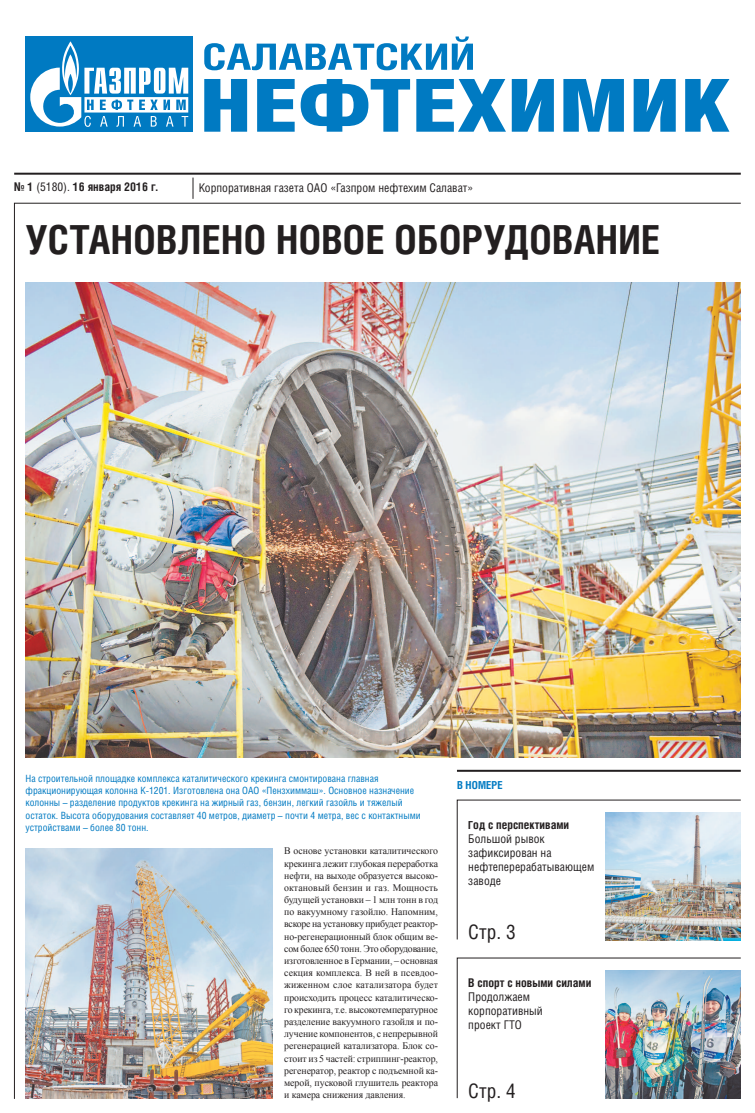
<style>
.page{position:relative;width:755px;height:1113px;background:#fff}
.page>*{position:absolute;margin:0;border:0;box-sizing:border-box;transform-origin:0 0}
.t1{font:700 40px "Helios Cond";letter-spacing:.01em;color:#231f20}
.t2{font:20px "Helios Cond";color:#231f20}
.t3{font:12px/14px "Helios Cond";color:#231f20}
.t4{font:700 12px "Helios Cond";color:#231f20}
.t5{font:700 11px "Helios Cond";color:#007ac2}
.t6{font:10px/12.2px "Times New Roman";letter-spacing:-.005em;color:#231f20;text-align:justify}
.t7{font:10px/12.2px "Helios Cond";color:#007ac2}
.s1{font-weight:400}
.s2{font-weight:700;font-size:11px}
.s3{font-weight:700}
</style>
<div class="page">
<hr style="left:14px;top:173px;width:726px;height:2px;background:#231f20">
<svg style="left:193px;top:178px;width:1px;height:21px"></svg>
<svg style="left:204px;top:37px;width:268px;height:33px"></svg>
<svg style="left:204px;top:79px;width:525px;height:53px"></svg>
<div style="left:26px;top:37px;width:167px;height:95px;background:#007ac2"></div>
<svg style="left:30px;top:41px;width:158px;height:86px"></svg>
<img style="left:14px;top:203px;width:726px;height:896px">
<svg style="left:456px;top:957px;width:284px;height:141px"></svg>
<img style="left:605px;top:812px;width:135px;height:128px">
<img style="left:605px;top:970px;width:135px;height:128px">
<img style="left:26px;top:848px;width:246px;height:250px">
<hr style="left:456px;top:770px;width:284px;height:2px;background:#231f20">
<p class="t4" style="left:14px;top:179px;width:145px">№ 1 <span class="s1">(5180).</span> 16 января 2016 г.</p>
<p class="t3" style="left:198px;top:180px;width:276px">Корпоративная газета ОАО «Газпром нефтехим Салават»</p>
<h1 class="t1" style="left:26px;top:213px;width:635px">Установлено новое оборудование</h1>
<p class="t7" style="left:26px;top:772px;width:396px">На строительной площадке комплекса каталитического крекинга смонтирована главная фракционирующая колонна К-1201. Изготовлена она ОАО «Пензхиммаш». Основное назначение колонны – разделение продуктов крекинга на жирный газ, бензин, легкий газойль и тяжелый остаток. Высота оборудования составляет 40 метров, диаметр – почти 4 метра, вес с контактными устройствами – более 80 тонн.</p>
<p class="t6" style="left:284px;top:844px;width:155px">В основе установки каталитического крекинга лежит глубокая переработка нефти, на выходе образуется высоко&shy;октановый бензин и газ. Мощность будущей установки – 1 млн тонн в год по вакуумному газойлю. Напомним, вскоре на установку прибудет реактор&shy;но-регенерационный блок общим ве&shy;сом более 650 тонн. Это оборудование, изготовленное в Германии, – основная секция комплекса. В ней в псевдоо&shy;жиженном слое катализатора будет происходить процесс каталитическо&shy;го крекинга, т.е. высокотемпературное разделение вакуумного газойля и по&shy;лучение компонентов, с непрерывной регенерацией катализатора. Блок со&shy;стоит из 5 частей: стриппинг-реактор, регенератор, реактор с подъемной ка&shy;мерой, пусковой глушитель реактора и камера снижения давления.</p>
<p class="t5" style="left:456px;top:777px;width:47px">в номере</p>
<p class="t3" style="left:468px;top:818px;width:127px"><span class="s2">Г</span><span class="s3">од с перспективами<br></span>Большой рывок зафиксирован на нефтеперерабатывающем заводе</p>
<h2 class="t2" style="left:468px;top:920px;width:49px">Стр. 3</h2>
<p class="t4" style="left:468px;top:974px;width:124px">В спорт с новыми силами</p>
<p class="t3" style="left:468px;top:990px;width:76px">Продолжаем корпоративный проект ГТО</p>
<h2 class="t2" style="left:468px;top:1078px;width:49px">Стр. 4</h2>
</div>
